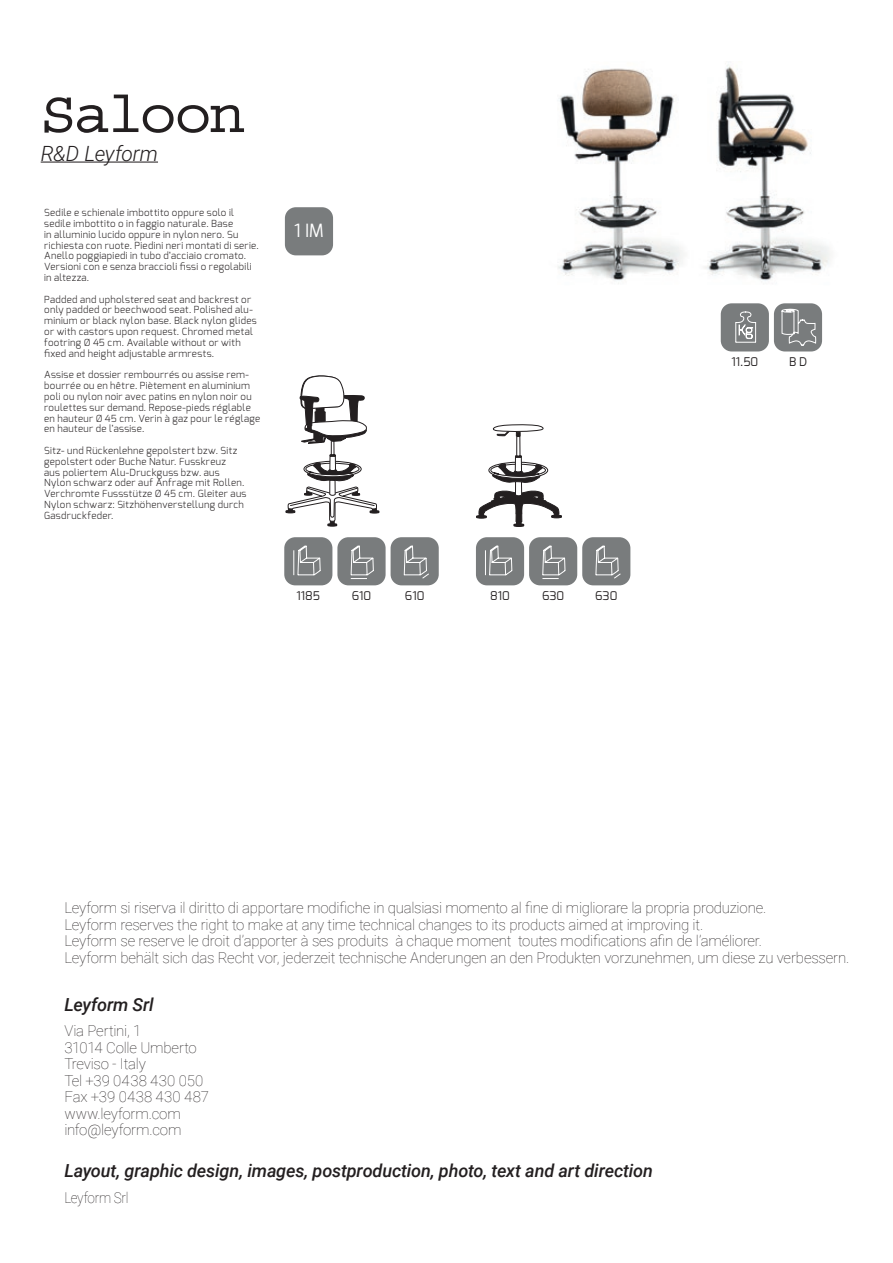
<style>
.page{position:relative;width:893px;height:1263px;background:#fff}
.page>*{position:absolute;margin:0;border:0;box-sizing:border-box;transform-origin:0 0}
.t1{font:60px "Courier";letter-spacing:-.035em;color:#231f20}
.t2{font:italic 300 21px "Roboto";letter-spacing:-.01em;color:#231f20}
.t3{font:18.15px "Exo";color:#fff}
.t4{font:italic 500 18px "Roboto";letter-spacing:-.01em;color:#231f20}
.t5{font:100 15px/16.5px "Roboto";letter-spacing:-.015em;color:#231f20}
.t6{font:100 15px "Roboto";letter-spacing:-.015em;color:#231f20;scale:.9 1}
.t7{font:12px "Exo";color:#231f20}
.t8{font:300 9.75px/10.8px "Exo";letter-spacing:.03em;color:#231f20}
</style>
<div class="page">
<hr style="left:41px;top:162px;width:117px;height:1px;background:#231f20">
<img style="left:558px;top:64px;width:272px;height:220px">
<div style="left:774px;top:303px;width:48px;height:48px;background:#797c7d;border-radius:11px"></div>
<svg style="left:781px;top:308px;width:35px;height:38px"></svg>
<div style="left:721px;top:303px;width:48px;height:48px;background:#797c7d;border-radius:11px"></div>
<svg style="left:735px;top:311px;width:21px;height:32px"></svg>
<div style="left:284px;top:537px;width:48px;height:48px;background:#797c7d;border-radius:11px"></div>
<svg style="left:293px;top:545px;width:28px;height:31px"></svg>
<div style="left:337px;top:537px;width:49px;height:48px;background:#797c7d;border-radius:11px"></div>
<svg style="left:350px;top:545px;width:24px;height:34px"></svg>
<div style="left:391px;top:537px;width:48px;height:48px;background:#797c7d;border-radius:11px"></div>
<svg style="left:404px;top:545px;width:25px;height:34px"></svg>
<div style="left:476px;top:537px;width:48px;height:48px;background:#797c7d;border-radius:11px"></div>
<svg style="left:485px;top:545px;width:28px;height:31px"></svg>
<div style="left:529px;top:537px;width:48px;height:48px;background:#797c7d;border-radius:11px"></div>
<svg style="left:542px;top:545px;width:24px;height:34px"></svg>
<div style="left:582px;top:537px;width:48px;height:48px;background:#797c7d;border-radius:11px"></div>
<svg style="left:595px;top:545px;width:26px;height:34px"></svg>
<div style="left:285px;top:207px;width:48px;height:48px;background:#797c7d;border-radius:11px"></div>
<svg style="left:476px;top:424px;width:86px;height:103px"></svg>
<svg style="left:285px;top:375px;width:94px;height:152px"></svg>
<h1 class="t1" style="left:41px;top:83px;width:206px">Saloon</h1>
<h2 class="t2" style="left:41px;top:138px;width:119px">R&amp;D Leyform</h2>
<p class="t8" style="left:44px;top:207px;width:216px">Sedile e schienale imbottito oppure solo il sedile imbottito o in faggio naturale. Base<br>in alluminio lucido oppure in nylon nero. Su richiesta con ruote. Piedini neri montati di serie.<br>Anello poggiapiedi in tubo d’acciaio cromato.<br>Versioni con e senza braccioli fissi o regolabili in altezza.</p>
<p class="t8" style="left:44px;top:294px;width:214px">Padded and upholstered seat and backrest or only padded or beechwood seat. Polished alu&shy;minium or black nylon base. Black nylon glides or with castors upon request. Chromed metal footring Ø 45 cm. Available without or with fixed and height adjustable armrests.</p>
<p class="t8" style="left:44px;top:369px;width:218px">Assise et dossier rembourrés ou assise rem&shy;bourrée ou en hêtre. Piètement en aluminium poli ou nylon noir avec patins en nylon noir ou roulettes sur demand. Repose-pieds réglable en hauteur Ø 45 cm. Verin à gaz pour le réglage en hauteur de l’assise.</p>
<p class="t8" style="left:44px;top:445px;width:204px">Sitz- und Rückenlehne gepolstert bzw. Sitz gepolstert oder Buche Natur. Fusskreuz<br>aus poliertem Alu-Druckguss bzw. aus Nylon schwarz oder auf Anfrage mit Rollen.<br>Verchromte Fussstütze Ø 45 cm. Gleiter aus Nylon schwarz: Sitzhöhenverstellung durch Gasdruckfeder.</p>
<h3 class="t3" style="left:294px;top:219px;width:31px">1 IM</h3>
<p class="t7" style="left:297px;top:588px;width:25px">1185</p>
<p class="t7" style="left:352px;top:588px;width:21px">610</p>
<p class="t7" style="left:405px;top:588px;width:21px">610</p>
<p class="t7" style="left:490px;top:588px;width:21px">810</p>
<p class="t7" style="left:542px;top:588px;width:24px">630</p>
<p class="t7" style="left:595px;top:588px;width:24px">630</p>
<p class="t7" style="left:731px;top:354px;width:28px">11.50</p>
<p class="t7" style="left:789px;top:354px;width:20px">B D</p>
<p class="t5" style="left:64px;top:899px;width:787px">Leyform si riserva il diritto di apportare modifiche in qualsiasi momento al fine di migliorare la propria produzione.<br>Leyform reserves the right to make at any time technical changes to its products aimed at improving it.<br>Leyform se reserve le droit d’apporter à ses produits à chaque moment toutes modifications afin de l’améliorer.<br>Leyform behält sich das Recht vor, jederzeit technische Anderungen an den Produkten vorzunehmen, um diese zu verbessern.</p>
<h3 class="t4" style="left:64px;top:991px;width:91px">Leyform Srl</h3>
<h3 class="t5" style="left:64px;top:1022px;width:146px">Via Pertini, 1<br>31014 Colle Umberto<br>Treviso - Italy<br>Tel +39 0438 430 050<br>Fax +39 0438 430 487 www.leyform.com info@leyform.com</h3>
<h3 class="t4" style="left:64px;top:1158px;width:590px">Layout, graphic design, images, postproduction, photo, text and art direction</h3>
<h3 class="t6" style="left:64px;top:1187px;width:73px">Leyform Srl</h3>
</div>
